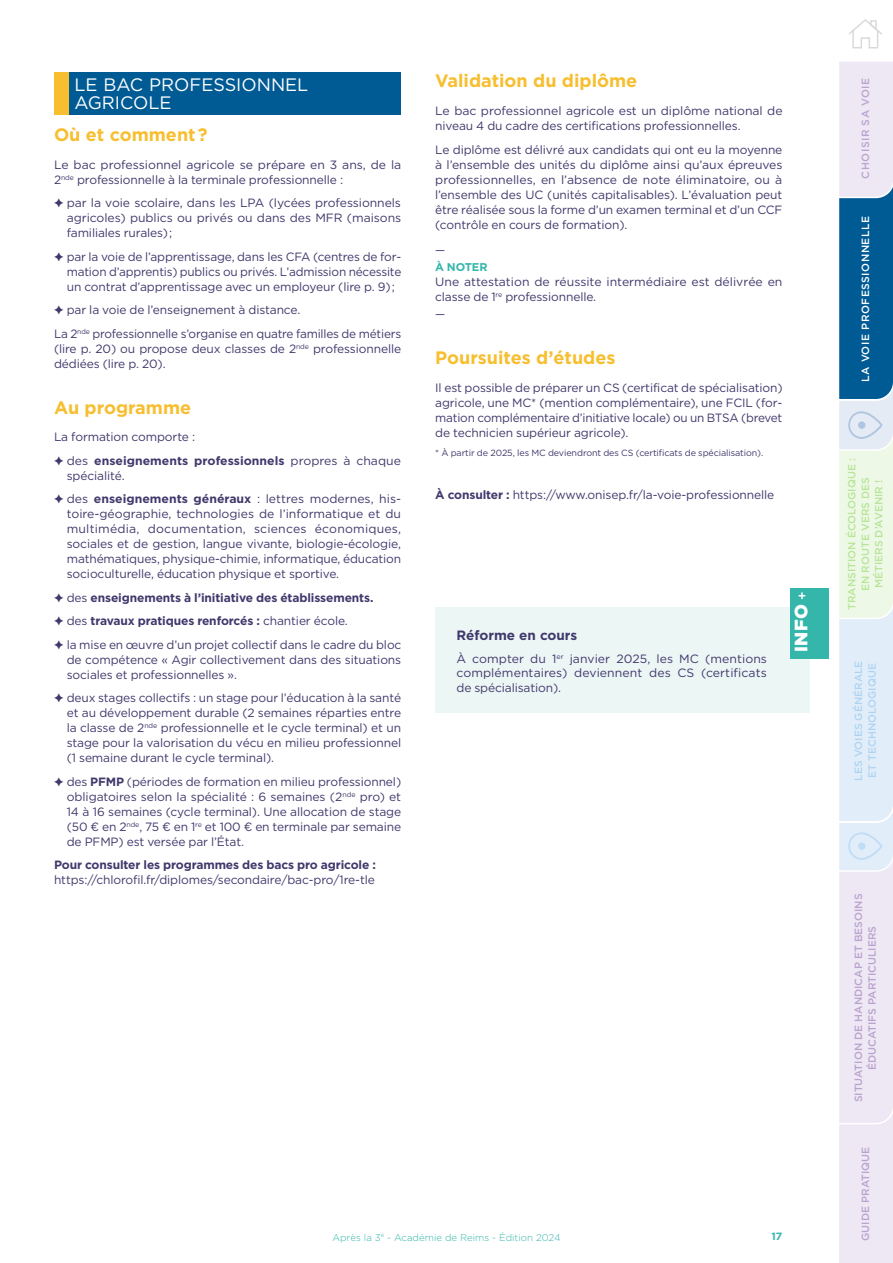
<style>
.page{position:relative;width:893px;height:1263px;background:#fff}
.page>*{position:absolute;margin:0;border:0;box-sizing:border-box;transform-origin:0 0}
.t1{font:700 18px "Gotham HTF";color:#f7bf2f}
.t2{font:18px/18px "Gotham HTF";color:#fff}
.t3{font:900 18px "Gotham HTF";color:#fff}
.t4{font:700 13.5px "Gotham HTF";color:#41386c}
.t5{font:12px/15px "Gotham HTF";letter-spacing:-.01em;color:#41386c}
.t6{font:700 12px/23.5px "Gotham HTF";letter-spacing:-.01em;color:#41386c}
.t7{font:700 11.25px "Gotham HTF";letter-spacing:-.01em;color:#35b6aa}
.t8{font:11.25px "Gotham HTF";color:#41386c}
.t9{font:500 10.5px/13.5px "Gotham HTF";color:#bba3cf;text-align:center}
.t10{font:500 10.5px/13.5px "Gotham HTF";color:#b8e599;text-align:center}
.t11{font:500 10.5px/13.5px "Gotham HTF";color:#afd4f1}
.t12{font:500 10.5px "Gotham HTF";letter-spacing:.05em;color:#fff}
.t13{font:500 10.5px "Gotham HTF";letter-spacing:.05em;color:#bba3cf}
.t14{font:700 10.5px "Gotham HTF";color:#35b6aa}
.t15{font:300 9.75px "Gotham HTF";color:#35b6aa}
.t16{font:9px "Gotham HTF";letter-spacing:-.01em;color:#41386c}
.s1{font-weight:700}
.s2{font-weight:400}
.s3{font-family:"Gotham"}
</style>
<div class="page">
<div style="left:69px;top:72px;width:332px;height:42px;background:#005b95"></div>
<div style="left:54px;top:72px;width:15px;height:42px;background:#f7bf2f"></div>
<div style="left:435px;top:607px;width:374px;height:106px;background:#ecf6f5"></div>
<div style="left:790px;top:588px;width:39px;height:71px;background:#35b6aa"></div>
<svg style="left:799px;top:592px;width:6px;height:7px"></svg>
<svg style="left:839px;top:62px;width:54px;height:1201px;background:#c2d4e3"></svg>
<div style="left:858px;top:842px;width:7px;height:8px;background:#c1dcf5;border-radius:50%"></div>
<svg style="left:849px;top:19px;width:33px;height:30px"></svg>
<h1 class="t2" style="left:74px;top:75px;width:236px">LE BAC PROFESSIONNEL<br>AGRICOLE</h1>
<h1 class="t1" style="left:54px;top:124px;width:155px">Où et comment?</h1>
<p class="t5" style="left:54px;top:157px;width:349px">Le bac professionnel agricole se prépare en 3 ans, de la<br>2<sup>nde</sup> professionnelle à la terminale professionnelle :</p>
<p class="t5" style="left:67px;top:195px;width:336px;text-align:justify;text-indent:-13px">✦ par la voie scolaire, dans les LPA (lycées professionnels agricoles) publics ou privés ou dans des MFR (maisons familiales rurales);</p>
<p class="t5" style="left:67px;top:249px;width:336px;text-align:justify;text-indent:-13px">✦ par la voie de l’apprentissage, dans les CFA (centres de for&shy;mation d’apprentis) publics ou privés. L’admission nécessite un contrat d’apprentissage avec un employeur (lire p. 9);</p>
<p class="t5" style="left:54px;top:298px;width:349px;line-height:23.5px">✦ par la voie de l’enseignement à distance.<br>La 2<sup>nde</sup> professionnelle s’organise en quatre familles de métiers</p>
<p class="t5" style="left:54px;top:341px;width:349px">(lire p. 20) ou propose deux classes de 2<sup>nde</sup> professionnelle dédiées (lire p. 20).</p>
<h1 class="t1" style="left:54px;top:397px;width:139px">Au programme</h1>
<p class="t5" style="left:54px;top:425px;width:349px;line-height:23.5px">La formation comporte :<br>✦ des <span class="s1">enseignements professionnels</span> propres à chaque</p>
<p class="t5" style="left:54px;top:464px;width:349px;line-height:23.5px;text-indent:13px">spécialité.<br>✦ des <span class="s1">enseignements généraux</span> : lettres modernes, his-</p>
<p class="t5" style="left:67px;top:506px;width:336px;text-align:justify">toire-géographie, technologies de l’informatique et du multimédia, documentation, sciences économiques, sociales et de gestion, langue vivante, biologie-écologie, mathématiques, physique-chimie, informatique, éducation socioculturelle, éducation physique et sportive.</p>
<p class="t6" style="left:54px;top:585px;width:349px">✦ <span class="s2">des</span> enseignements à l’initiative des établissements.<br>✦ <span class="s2">des</span> travaux pratiques renforcés : <span class="s2">chantier école.<br></span>✦ <span class="s2">la mise en œuvre d’un projet collectif dans le cadre du bloc</span></p>
<p class="t5" style="left:67px;top:652px;width:336px">de compétence « Agir collectivement dans des situations sociales et professionnelles ».</p>
<p class="t5" style="left:67px;top:690px;width:336px;text-align:justify;text-indent:-13px">✦ deux stages collectifs : un stage pour l’éducation à la santé et au développement durable (2 semaines réparties entre la classe de 2<sup>nde</sup> professionnelle et le cycle terminal) et un stage pour la valorisation du vécu en milieu professionnel (1 semaine durant le cycle terminal).</p>
<p class="t5" style="left:67px;top:774px;width:336px;text-align:justify;text-indent:-13px">✦ des <span class="s1">PFMP</span> (périodes de formation en milieu professionnel) obligatoires selon la spécialité : 6 semaines (2<sup>nde</sup> pro) et 14 à 16 semaines (cycle terminal). Une allocation de stage (50 <span class="s3">€</span> en 2<sup>nde</sup>, 75 <span class="s3">€</span> en 1<sup>re</sup> et 100 <span class="s3">€</span> en terminale par semaine de PFMP) est versée par l’État.</p>
<p class="t6" style="left:54px;top:853px;width:323px">Pour consulter les programmes des bacs pro agricole :</p>
<p class="t5" style="left:54px;top:872px;width:322px">https://chlorofil.fr/diplomes/secondaire/bac-pro/1re-tle</p>
<h1 class="t1" style="left:435px;top:71px;width:203px">Validation du diplôme</h1>
<p class="t5" style="left:435px;top:103px;width:349px">Le bac professionnel agricole est un diplôme national de niveau 4 du cadre des certifications professionnelles.</p>
<p class="t5" style="left:435px;top:142px;width:349px;text-align:justify">Le diplôme est délivré aux candidats qui ont eu la moyenne à l’ensemble des unités du diplôme ainsi qu’aux épreuves professionnelles, en l’absence de note éliminatoire, ou à l’ensemble des UC (unités capitalisables). L’évaluation peut être réalisée sous la forme d’un examen terminal et d’un CCF (contrôle en cours de formation).</p>
<p class="t8" style="left:435px;top:243px;width:12px">—</p>
<p class="t7" style="left:435px;top:261px;width:54px">À NOTER</p>
<p class="t5" style="left:435px;top:275px;width:349px">Une attestation de réussite intermédiaire est délivrée en classe de 1<sup>re</sup> professionnelle.</p>
<p class="t8" style="left:435px;top:308px;width:12px">—</p>
<h1 class="t1" style="left:435px;top:347px;width:182px">Poursuites d’études</h1>
<p class="t5" style="left:435px;top:380px;width:349px;text-align:justify">Il est possible de préparer un CS (certificat de spécialisation) agricole, une MC* (mention complémentaire), une FCIL (for&shy;mation complémentaire d’initiative locale) ou un BTSA (brevet de technicien supérieur agricole).</p>
<p class="t16" style="left:435px;top:448px;width:330px">* À partir de 2025, les MC deviendront des CS (certificats de spécialisation).</p>
<p class="t5" style="left:435px;top:487px;width:341px"><span class="s1">À consulter :</span> https://www.onisep.fr/la-voie-professionnelle</p>
<p class="t4" style="left:456px;top:627px;width:122px">Réforme en cours</p>
<p class="t5" style="left:456px;top:651px;width:312px;line-height:14.4px;text-align:justify">À compter du 1<sup>er</sup> janvier 2025, les MC (mentions complémentaires) deviennent des CS (certificats de spécialisation).</p>
<h1 class="t3" style="left:791px;top:652px;width:49px;rotate:-90deg">INFO</h1>
<p class="t15" style="left:332px;top:1232px;width:230px">Après la 3<sup>e</sup> - Académie de Reims - Édition 2024</p>
<p class="t14" style="left:771px;top:1230px;width:12px">17</p>
<p class="t13" style="left:859px;top:179px;width:102px;rotate:-90deg">CHOISIR SA VOIE</p>
<p class="t12" style="left:859px;top:382px;width:168px;rotate:-90deg">LA VOIE PROFESSIONNELLE</p>
<p class="t10" style="left:845px;top:610px;width:153px;rotate:-90deg">TRANSITION ÉCOLOGIQUE :<br>EN ROUTE VERS DES<br>MÉTIERS D’AVENIR !</p>
<p class="t11" style="left:852px;top:780px;width:122px;rotate:-90deg">LES VOIES GÉNÉRALE<br>ET TECHNOLOGIQUE</p>
<p class="t9" style="left:852px;top:1102px;width:210px;rotate:-90deg">SITUATION DE HANDICAP ET BESOINS<br>ÉDUCATIFS PARTICULIERS</p>
<p class="t9" style="left:858px;top:1241px;width:95px;rotate:-90deg">GUIDE PRATIQUE</p>
</div>
